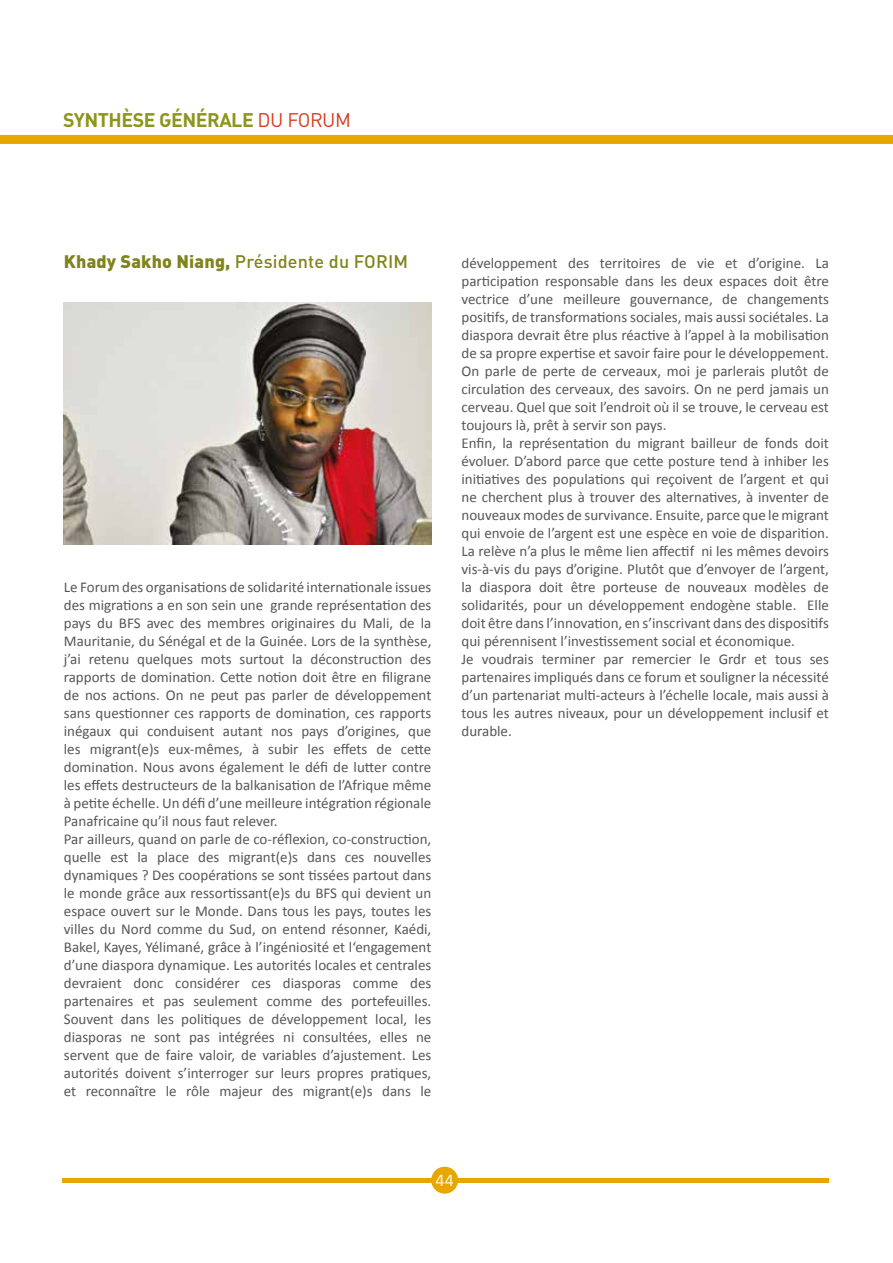
<style>
.page{position:relative;width:893px;height:1263px;background:#fff}
.page>*{position:absolute;margin:0;border:0;box-sizing:border-box;transform-origin:0 0}
.t1{font:19.5px "DIN Bold Alternate";letter-spacing:-.025em;color:#8c961c}
.t2{font:18px "DIN Medium Alternate";letter-spacing:.01em;color:#80841e}
.t3{font:18px "Calibri";color:#fff}
.t4{font:15px/18px "Calibri";color:#575756}
.s1{font-family:"DIN";color:#d73c1f}
.s2{font-family:"DIN";font-weight:900}
</style>
<div class="page">
<hr style="left:63px;top:1178px;width:830px;height:4px;background:#e8a600">
<div style="left:431px;top:1167px;width:27px;height:27px;background:#e8a600;border-radius:50%"></div>
<div style="left:829px;top:1167px;width:64px;height:96px;background:#fff"></div>
<div style="left:0;top:135px;width:893px;height:9px;background:#e8a600"></div>
<img style="left:63px;top:302px;width:368px;height:243px">
<h1 class="t1" style="left:63px;top:107px;width:289px">SYNTHÈSE GÉNÉRALE <span class="s1">DU FORUM</span></h1>
<p class="t2" style="left:64px;top:250px;width:346px"><span class="s2">Khady Sakho Niang,</span> Présidente du FORIM</p>
<p class="t4" style="left:64px;top:577px;width:369px">Le Forum des organisations de solidarité internationale issues des migrations a en son sein une grande représentation des pays du BFS avec des membres originaires du Mali, de la Mauritanie, du Sénégal et de la Guinée. Lors de la synthèse, j’ai retenu quelques mots surtout la déconstruction des rapports de domination. Cette notion doit être en filigrane de nos actions. On ne peut pas parler de développement sans questionner ces rapports de domination, ces rapports inégaux qui conduisent autant nos pays d’origines, que les migrant(e)s eux-mêmes, à subir les effets de cette domination. Nous avons également le défi de lutter contre les effets destructeurs de la balkanisation de l’Afrique même à petite échelle. Un défi d’une meilleure intégration régionale Panafricaine qu’il nous faut relever.<br>Par ailleurs, quand on parle de co-réflexion, co-construction, quelle est la place des migrant(e)s dans ces nouvelles dynamiques ? Des coopérations se sont tissées partout dans le monde grâce aux ressortissant(e)s du BFS qui devient un espace ouvert sur le Monde. Dans tous les pays, toutes les villes du Nord comme du Sud, on entend résonner, Kaédi, Bakel, Kayes, Yélimané, grâce à l’ingéniosité et l‘engagement d’une diaspora dynamique. Les autorités locales et centrales devraient donc considérer ces diasporas comme des partenaires et pas seulement comme des portefeuilles.<br>Souvent dans les politiques de développement local, les diasporas ne sont pas intégrées ni consultées, elles ne servent que de faire valoir, de variables d’ajustement. Les autorités doivent s’interroger sur leurs propres pratiques, et reconnaître le rôle majeur des migrant(e)s dans le</p>
<p class="t4" style="left:461px;top:253px;width:369px">développement des territoires de vie et d’origine. La participation responsable dans les deux espaces doit être vectrice d’une meilleure gouvernance, de changements positifs, de transformations sociales, mais aussi sociétales. La diaspora devrait être plus réactive à l’appel à la mobilisation de sa propre expertise et savoir faire pour le développement.<br>On parle de perte de cerveaux, moi je parlerais plutôt de circulation des cerveaux, des savoirs. On ne perd jamais un cerveau. Quel que soit l’endroit où il se trouve, le cerveau est toujours là, prêt à servir son pays.<br>Enfin, la représentation du migrant bailleur de fonds doit évoluer. D’abord parce que cette posture tend à inhiber les initiatives des populations qui reçoivent de l’argent et qui ne cherchent plus à trouver des alternatives, à inventer de nouveaux modes de survivance. Ensuite, parce que le migrant qui envoie de l’argent est une espèce en voie de disparition.<br>La relève n’a plus le même lien affectif ni les mêmes devoirs vis-à-vis du pays d’origine. Plutôt que d’envoyer de l’argent, la diaspora doit être porteuse de nouveaux modèles de solidarités, pour un développement endogène stable. Elle doit être dans l’innovation, en s’inscrivant dans des dispositifs qui pérennisent l’investissement social et économique.<br>Je voudrais terminer par remercier le Grdr et tous ses partenaires impliqués dans ce forum et souligner la nécessité d’un partenariat multi-acteurs à l’échelle locale, mais aussi à tous les autres niveaux, pour un développement inclusif et durable.</p>
<p class="t3" style="left:436px;top:1169px;width:20px">44</p>
</div>
